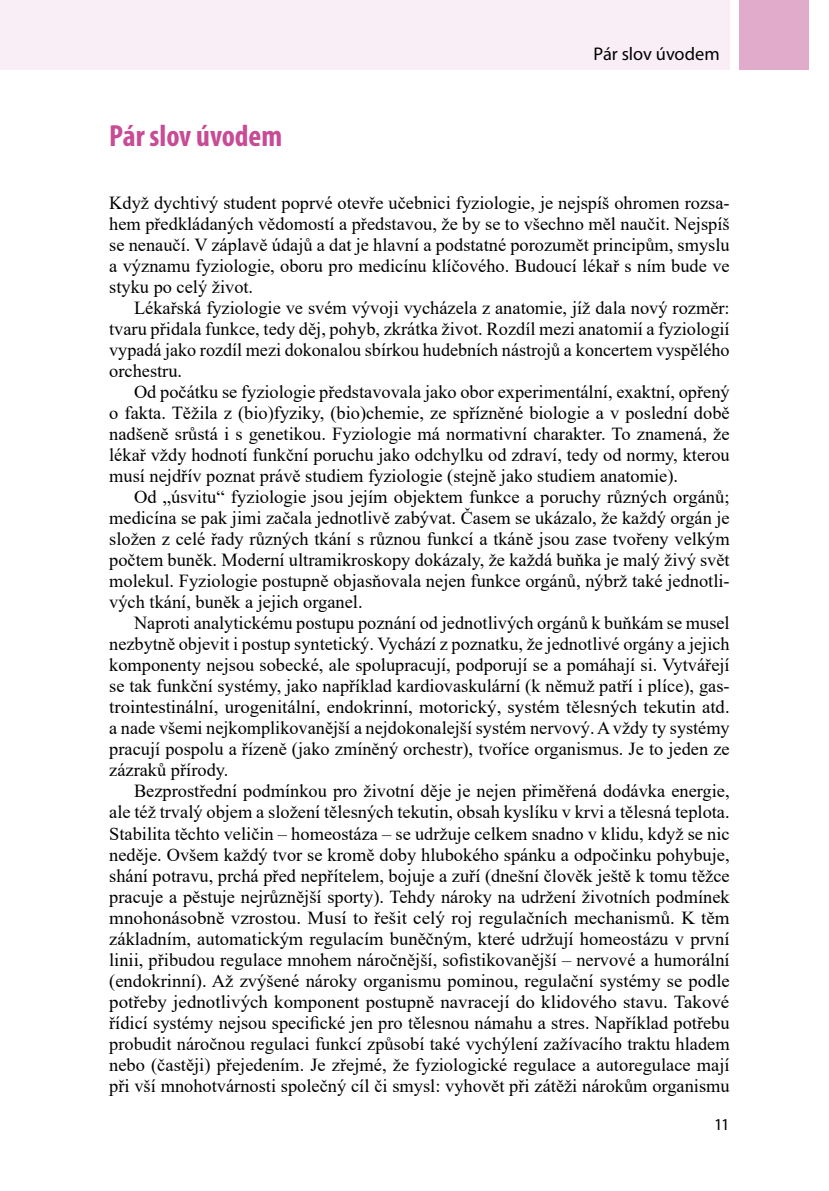
<style>
.page{position:relative;width:829px;height:1191px;background:#fff}
.page>*{position:absolute;margin:0;border:0;box-sizing:border-box;transform-origin:0 0}
.t1{font:700 condensed 30.62px "Myriad Pro";color:#c74b95}
.t2{font:18.38px/21px "Times New Roman";color:#000;text-align:justify}
.t3{font:18.38px "Myriad Pro";color:#000}
.t4{font:16.62px "Myriad Pro";color:#000}
</style>
<div class="page">
<div style="left:0;top:0;width:729px;height:69px;background:#f9eef6"></div>
<div style="left:739px;top:0;width:70px;height:69px;background:#e1abcc"></div>
<h1 class="t1" style="left:109px;top:117px;width:174px">Pár slov úvodem</h1>
<p class="t3" style="left:593px;top:42px;width:128px">Pár slov úvodem</p>
<p class="t2" style="left:109px;top:192px;width:622px">Když dychtivý student poprvé otevře učebnici fyziologie, je nejspíš ohromen rozsa&shy;hem předkládaných vědomostí a představou, že by se to všechno měl naučit. Nejspíš se nenaučí. V záplavě údajů a dat je hlavní a podstatné porozumět principům, smyslu a významu fyziologie, oboru pro medicínu klíčového. Budoucí lékař s ním bude ve styku po celý život.</p>
<p class="t2" style="left:109px;top:297px;width:622px;text-indent:25px">Lékařská fyziologie ve svém vývoji vycházela z anatomie, jíž dala nový rozměr: tvaru přidala funkce, tedy děj, pohyb, zkrátka život. Rozdíl mezi anatomií a fyziologií vypadá jako rozdíl mezi dokonalou sbírkou hudebních nástrojů a koncertem vyspělého orchestru.</p>
<p class="t2" style="left:109px;top:381px;width:622px;text-indent:25px">Od počátku se fyziologie představovala jako obor experimentální, exaktní, opřený o fakta. Těžila z (bio)fyziky, (bio)chemie, ze spřízněné biologie a v poslední době nadšeně srůstá i s genetikou. Fyziologie má normativní charakter. To znamená, že lékař vždy hodnotí funkční poruchu jako odchylku od zdraví, tedy od normy, kterou musí nejdřív poznat právě studiem fyziologie (stejně jako studiem anatomie).</p>
<p class="t2" style="left:109px;top:486px;width:622px;text-indent:25px">Od „úsvitu“ fyziologie jsou jejím objektem funkce a poruchy různých orgánů; medicína se pak jimi začala jednotlivě zabývat. Časem se ukázalo, že každý orgán je složen z celé řady různých tkání s různou funkcí a tkáně jsou zase tvořeny velkým počtem buněk. Moderní ultramikroskopy dokázaly, že každá buňka je malý živý svět molekul. Fyziologie postupně objasňovala nejen funkce orgánů, nýbrž také jednotli&shy;vých tkání, buněk a jejich organel.</p>
<p class="t2" style="left:109px;top:612px;width:622px;text-indent:25px">Naproti analytickému postupu poznání od jednotlivých orgánů k buňkám se musel nezbytně objevit i postup syntetický. Vychází z poznatku, že jednotlivé orgány a jejich komponenty nejsou sobecké, ale spolupracují, podporují se a pomáhají si. Vytvářejí se tak funkční systémy, jako například kardiovaskulární (k němuž patří i plíce), gas&shy;trointestinální, urogenitální, endokrinní, motorický, systém tělesných tekutin atd. a nade všemi nejkomplikovanější a nejdokonalejší systém nervový. Avždy ty systémy pracují pospolu a řízeně (jako zmíněný orchestr), tvoříce organismus. Je to jeden ze zázraků přírody.</p>
<p class="t2" style="left:109px;top:780px;width:622px;text-indent:25px">Bezprostřední podmínkou pro životní děje je nejen přiměřená dodávka energie, ale též trvalý objem a složení tělesných tekutin, obsah kyslíku v krvi a tělesná teplota.<br>Stabilita těchto veličin – homeostáza – se udržuje celkem snadno v klidu, když se nic neděje. Ovšem každý tvor se kromě doby hlubokého spánku a odpočinku pohybuje, shání potravu, prchá před nepřítelem, bojuje a zuří (dnešní člověk ještě k tomu těžce pracuje a pěstuje nejrůznější sporty). Tehdy nároky na udržení životních podmínek mnohonásobně vzrostou. Musí to řešit celý roj regulačních mechanismů. K těm základním, automatickým regulacím buněčným, které udržují homeostázu v první linii, přibudou regulace mnohem náročnější, sofistikovanější – nervové a humorální (endokrinní). Až zvýšené nároky organismu pominou, regulační systémy se podle potřeby jednotlivých komponent postupně navracejí do klidového stavu. Takové řídicí systémy nejsou specifické jen pro tělesnou námahu a stres. Například potřebu probudit náročnou regulaci funkcí způsobí také vychýlení zažívacího traktu hladem nebo (častěji) přejedením. Je zřejmé, že fyziologické regulace a autoregulace mají při vší mnohotvárnosti společný cíl či smysl: vyhovět při zátěži nárokům organismu</p>
<p class="t4" style="left:714px;top:1114px;width:17px">11</p>
</div>
